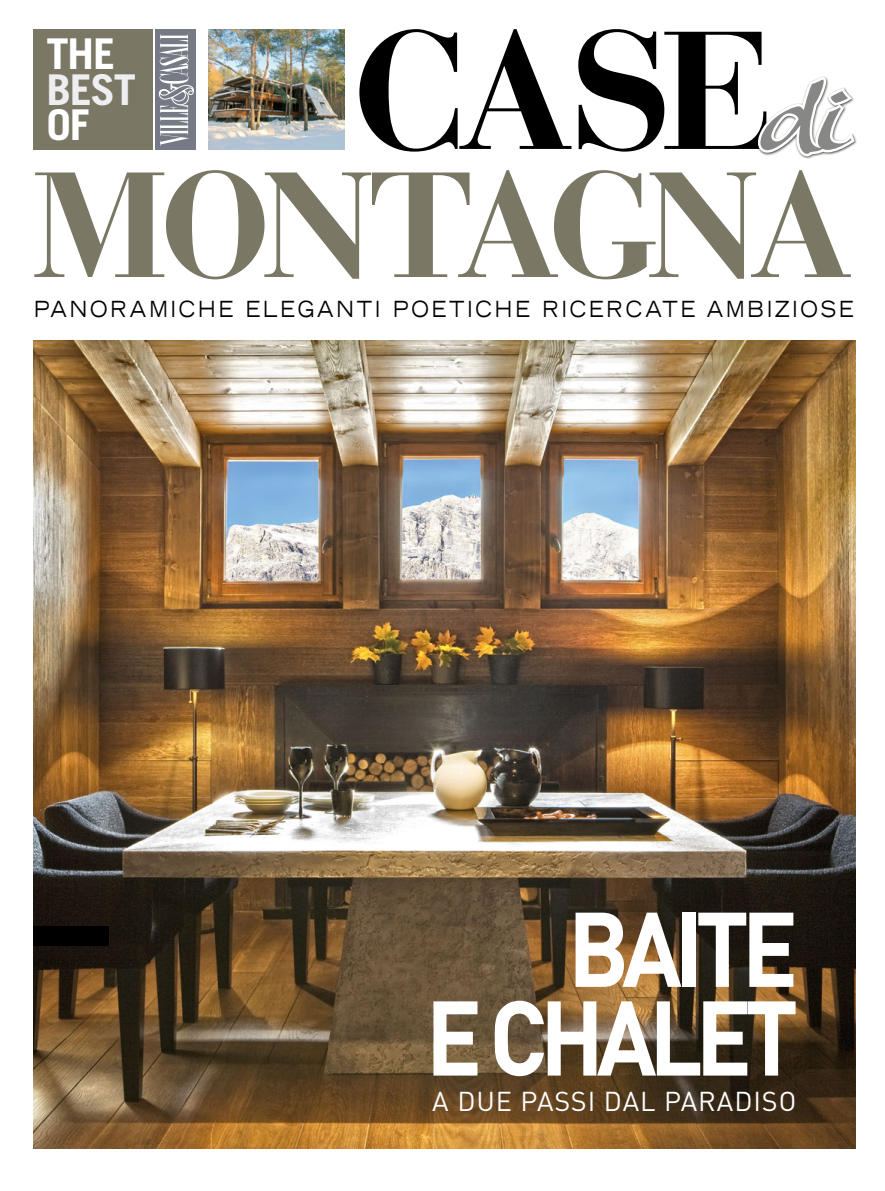
<style>
.page{position:relative;width:885px;height:1191px;background:#fff}
.page>*{position:absolute;margin:0;border:0;box-sizing:border-box;transform-origin:0 0}
.t1{font:700 166.35px "Bauer Bodoni";color:#000;scale:1.04 1}
.t2{font:700 148.35px "Bauer Bodoni";letter-spacing:-.06em;color:#7a7865;scale:1.04 1}
.t3{font:700 104.25px/88.7px "DIN";letter-spacing:-.08em;color:#fff;text-align:right;scale:.9 1}
.t4{font:700 42.45px "Trade Gothic LT Std";color:#fff;scale:1.05 1}
.t5{font:700 42.45px "Trade Gothic LT Std";color:#eeeef0;scale:1.05 1}
.t6{font:27px "DIN";letter-spacing:.035em;color:#fff}
.t7{font:expanded 22.35px "Trade Gothic LT Std";letter-spacing:.16em;color:#000;scale:.83 1}
.s1{font-family:"New Berolina MT Std";font-weight:400;font-size:129.6px;color:#878786}
</style>
<div class="page">
<img style="left:33px;top:340px;width:822px;height:808px">
<div style="left:33px;top:30px;width:120px;height:120px;background:#7a7865"></div>
<div style="left:155px;top:30px;width:41px;height:120px;background:#767a85"></div>
<img style="left:208px;top:30px;width:136px;height:120px">
<div style="left:33px;top:925px;width:76px;height:20px;background:#000"></div>
<svg style="left:159px;top:34px;width:34px;height:112px"></svg>
<svg style="left:757px;top:76px;width:100px;height:83px"></svg>
<h3 class="t4" style="left:46px;top:28px;width:67px">THE</h3>
<h3 class="t5" style="left:46px;top:63px;width:87px">BEST</h3>
<h3 class="t4" style="left:46px;top:99px;width:43px">of</h3>
<h1 class="t1" style="left:352px;top:-9px;width:481px">CASE<span class="s1">di</span></h1>
<h2 class="t2" style="left:31px;top:136px;width:791px">MONTAGNA</h2>
<p class="t7" style="left:34px;top:294px;width:988px">PANORAMICHE ELEGANTI POETICHE RICERCATE AMBIZIOSE</p>
<h3 class="t3" style="left:425px;top:900px;width:415px">BAITE<br>E CHALET</h3>
<p class="t6" style="left:432px;top:1084px;width:365px">A DUE PASSI DAL PARADISO</p>
</div>
